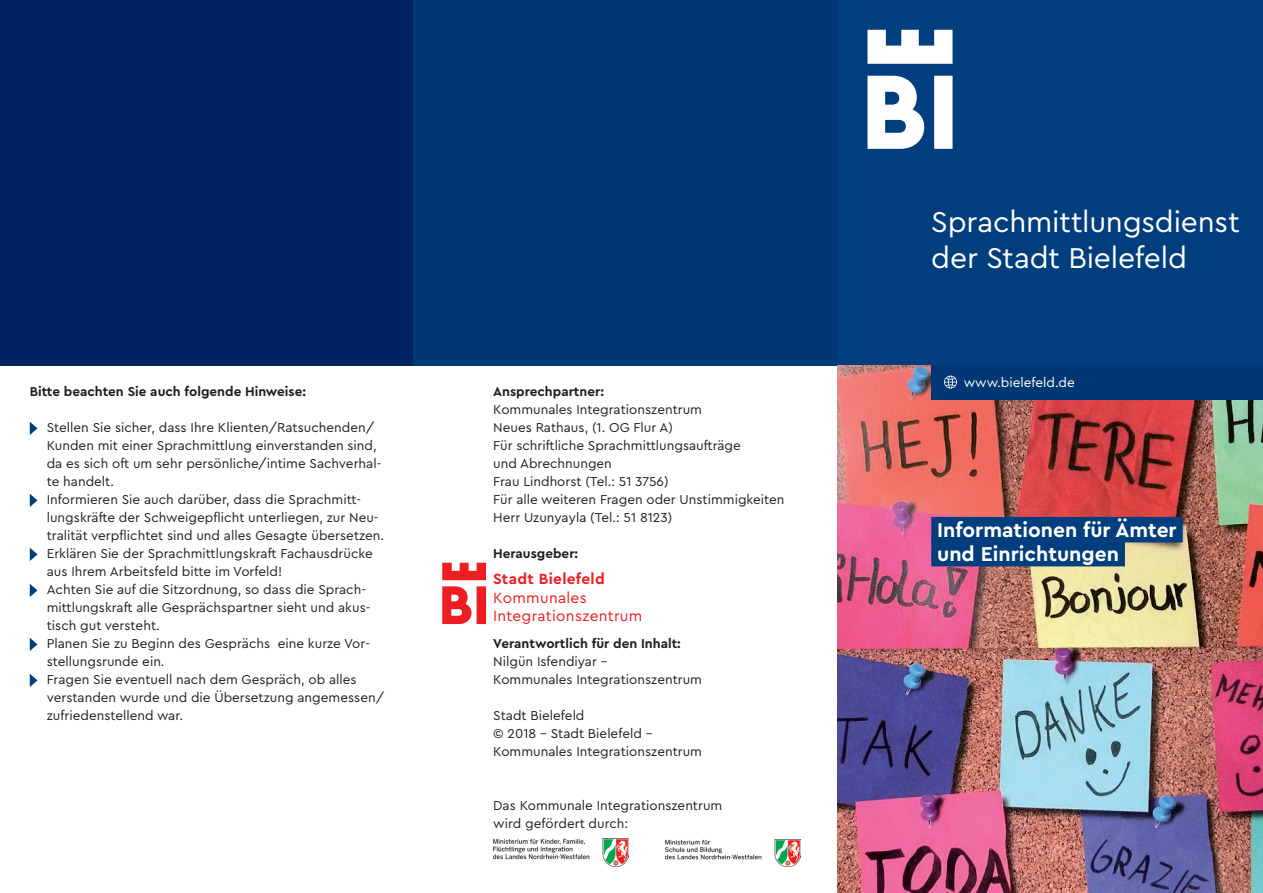
<style>
.page{position:relative;width:1263px;height:893px;background:#fff}
.page>*{position:absolute;margin:0;border:0;box-sizing:border-box;transform-origin:0 0}
.t1{font:30px/36px "Cera Bielefeld";letter-spacing:-.005em;color:#fff}
.t2{font:700 21px/24px "Cera Bielefeld";color:#fff}
.t3{font:15.45px/18.6px "Cera Bielefeld";letter-spacing:.02em;color:#ee1d23}
.t4{font:700 15.45px "Cera Bielefeld";letter-spacing:.02em;color:#ee1d23}
.t5{font:13.5px/18px "Cera Bielefeld";color:#231f20}
.t6{font:700 13.5px "Cera Bielefeld";color:#231f20}
.t7{font:13.5px "Cera Bielefeld";color:#fff}
</style>
<div class="page">
<div style="left:838px;top:0;width:425px;height:366px;background:#013e7d"></div>
<div style="left:412px;top:0;width:426px;height:366px;background:#013775"></div>
<div style="left:0;top:0;width:412px;height:366px;background:#002361"></div>
<img style="left:838px;top:366px;width:425px;height:527px">
<div style="left:931px;top:365px;width:332px;height:34px;background:#013775"></div>
<svg style="left:944px;top:376px;width:13px;height:12px"></svg>
<svg style="left:442px;top:563px;width:44px;height:61px"></svg>
<div style="left:931px;top:517px;width:252px;height:25px;background:#013e7d"></div>
<div style="left:931px;top:541px;width:194px;height:25px;background:#013e7d"></div>
<svg style="left:30px;top:422px;width:8px;height:13px"></svg>
<svg style="left:30px;top:494px;width:8px;height:13px"></svg>
<svg style="left:30px;top:548px;width:8px;height:13px"></svg>
<svg style="left:30px;top:584px;width:8px;height:13px"></svg>
<svg style="left:30px;top:638px;width:8px;height:13px"></svg>
<svg style="left:30px;top:674px;width:8px;height:13px"></svg>
<img style="left:666px;top:839px;width:135px;height:28px">
<img style="left:493px;top:839px;width:136px;height:28px">
<svg style="left:867px;top:30px;width:85px;height:119px"></svg>
<p class="t6" style="left:30px;top:383px;width:278px">Bitte beachten Sie auch folgende Hinweise:</p>
<p class="t5" style="left:47px;top:418px;width:339px">Stellen Sie sicher, dass Ihre Klienten/Ratsuchenden/ Kunden mit einer Sprachmittlung einverstanden sind, da es sich oft um sehr persönliche/intime Sachverhal&shy;te handelt.<br>Informieren Sie auch darüber, dass die Sprachmitt&shy;lungskräfte der Schweigepflicht unterliegen, zur Neu&shy;tralität verpflichtet sind und alles Gesagte übersetzen.<br>Erklären Sie der Sprachmittlungskraft Fachausdrücke aus Ihrem Arbeitsfeld bitte im Vorfeld!<br>Achten Sie auf die Sitzordnung, so dass die Sprach&shy;mittlungskraft alle Gesprächspartner sieht und akus&shy;tisch gut versteht.<br>Planen Sie zu Beginn des Gesprächs eine kurze Vor&shy;stellungsrunde ein.<br>Fragen Sie eventuell nach dem Gespräch, ob alles verstanden wurde und die Übersetzung angemessen/ zufriedenstellend war.</p>
<p class="t6" style="left:493px;top:383px;width:112px">Ansprechpartner:</p>
<p class="t5" style="left:493px;top:400px;width:293px">Kommunales Integrationszentrum<br>Neues Rathaus, (1. OG Flur A)<br>Für schriftliche Sprachmittlungsaufträge<br>und Abrechnungen<br>Frau Lindhorst (Tel.: 51 3756)<br>Für alle weiteren Fragen oder Unstimmigkeiten Herr Uzunyayla (Tel.: 51 8123)</p>
<p class="t6" style="left:493px;top:544px;width:86px">Herausgeber:</p>
<p class="t4" style="left:493px;top:569px;width:113px">Stadt Bielefeld</p>
<p class="t3" style="left:493px;top:588px;width:151px">Kommunales<br>Integrationszentrum</p>
<p class="t6" style="left:493px;top:634px;width:189px">Verantwortlich für den Inhalt:</p>
<p class="t5" style="left:493px;top:652px;width:210px">Nilgün Isfendiyar –<br>Kommunales Integrationszentrum</p>
<p class="t5" style="left:493px;top:706px;width:210px">Stadt Bielefeld<br>© 2018 - Stadt Bielefeld –<br>Kommunales Integrationszentrum</p>
<p class="t5" style="left:493px;top:796px;width:231px">Das Kommunale Integrationszentrum wird gefördert durch:</p>
<h1 class="t1" style="left:931px;top:203px;width:310px">Sprachmittlungsdienst der Stadt Bielefeld</h1>
<p class="t7" style="left:964px;top:373px;width:113px">www.bielefeld.de</p>
<h2 class="t2" style="left:937px;top:517px;width:241px">Informationen für Ämter und Einrichtungen</h2>
</div>
